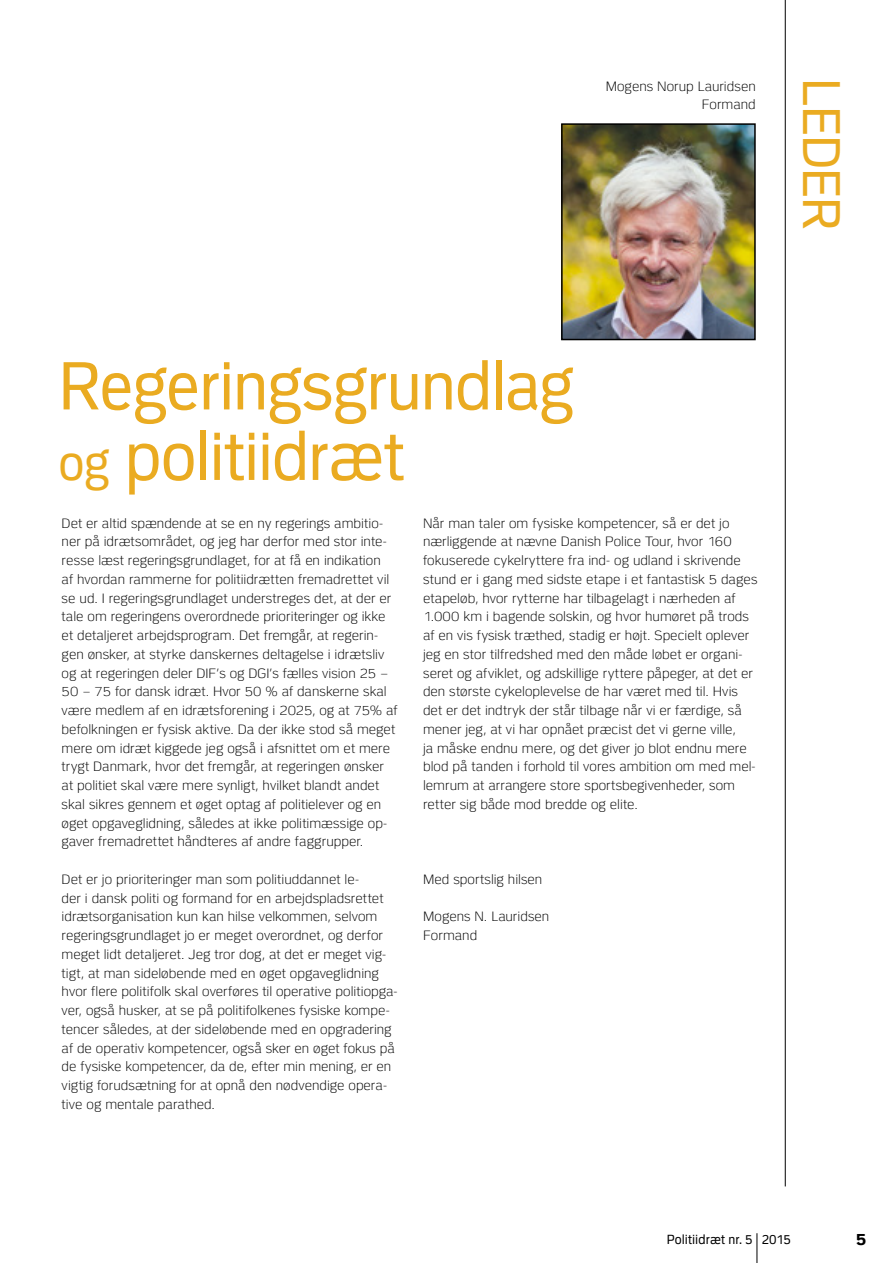
<style>
.page{position:relative;width:893px;height:1263px;background:#fff}
.page>*{position:absolute;margin:0;border:0;box-sizing:border-box;transform-origin:0 0}
.t1{font:67.65px/70.5px "Politi";letter-spacing:-.02em;color:#eaab21;scale:.91 1}
.t2{font:52.8px "Politi";letter-spacing:-.02em;color:#eaab21;scale:.91 1}
.t3{font:700 16.5px "Politi";color:#000}
.t4{font:300 13.5px/18.8px "Politi";color:#000}
.t5{font:13.2px "Politi";letter-spacing:.005em;color:#000;scale:.91 1}
.s1{font-size:49.5px}
</style>
<div class="page">
<hr style="left:757px;top:1233px;width:1px;height:30px;background:#000">
<hr style="left:785px;top:0;width:1px;height:1186px;background:#000">
<img style="left:564px;top:126px;width:189px;height:211px">
<div style="left:561px;top:123px;width:195px;height:217px;border:2px solid #000"></div>
<p class="t4" style="left:606px;top:77px;width:152px">Mogens Norup Lauridsen</p>
<h2 class="t2" style="left:850px;top:78px;width:169px;rotate:90deg">LEDER</h2>
<p class="t4" style="left:702px;top:96px;width:56px">Formand</p>
<h1 class="t1" style="left:58px;top:351px;width:567px">Regeringsgrundlag <span class="s1">og</span> politiidræt</h1>
<p class="t4" style="left:62px;top:514px;width:337px">Det er altid spændende at se en ny regerings ambitio&shy;ner på idrætsområdet, og jeg har derfor med stor inte&shy;resse læst regeringsgrundlaget, for at få en indikation<br>af hvordan rammerne for politiidrætten fremadrettet vil se ud. I regeringsgrundlaget understreges det, at der er tale om regeringens overordnede prioriteringer og ikke et detaljeret arbejdsprogram. Det fremgår, at regerin&shy;gen ønsker, at styrke danskernes deltagelse i idrætsliv og at regeringen deler DIF’s og DGI’s fælles vision 25 – 50 – 75 for dansk idræt. Hvor 50 % af danskerne skal være medlem af en idrætsforening i 2025, og at 75% af befolkningen er fysisk aktive. Da der ikke stod så meget mere om idræt kiggede jeg også i afsnittet om et mere trygt Danmark, hvor det fremgår, at regeringen ønsker at politiet skal være mere synligt, hvilket blandt andet skal sikres gennem et øget optag af politielever og en øget opgaveglidning, således at ikke politimæssige op&shy;gaver fremadrettet håndteres af andre faggrupper.</p>
<p class="t4" style="left:62px;top:870px;width:337px">Det er jo prioriteringer man som politiuddannet le-<br>der i dansk politi og formand for en arbejdspladsrettet idrætsorganisation kun kan hilse velkommen, selvom regeringsgrundlaget jo er meget overordnet, og derfor meget lidt detaljeret. Jeg tror dog, at det er meget vig&shy;tigt, at man sideløbende med en øget opgaveglidning hvor flere politifolk skal overføres til operative politiopga&shy;ver, også husker, at se på politifolkenes fysiske kompe&shy;tencer således, at der sideløbende med en opgradering af de operativ kompetencer, også sker en øget fokus på de fysiske kompetencer, da de, efter min mening, er en vigtig forudsætning for at opnå den nødvendige opera&shy;tive og mentale parathed.</p>
<p class="t4" style="left:423px;top:514px;width:336px">Når man taler om fysiske kompetencer, så er det jo nærliggende at nævne Danish Police Tour, hvor 160 fokuserede cykelryttere fra ind- og udland i skrivende stund er i gang med sidste etape i et fantastisk 5 dages etapeløb, hvor rytterne har tilbagelagt i nærheden af 1.000 km i bagende solskin, og hvor humøret på trods af en vis fysisk træthed, stadig er højt. Specielt oplever jeg en stor tilfredshed med den måde løbet er organi&shy;seret og afviklet, og adskillige ryttere påpeger, at det er den største cykeloplevelse de har været med til. Hvis det er det indtryk der står tilbage når vi er færdige, så mener jeg, at vi har opnået præcist det vi gerne ville,<br>ja måske endnu mere, og det giver jo blot endnu mere blod på tanden i forhold til vores ambition om med mel&shy;lemrum at arrangere store sportsbegivenheder, som retter sig både mod bredde og elite.</p>
<p class="t4" style="left:423px;top:870px;width:121px">Med sportslig hilsen</p>
<p class="t4" style="left:423px;top:907px;width:128px">Mogens N. Lauridsen<br>Formand</p>
<p class="t5" style="left:667px;top:1232px;width:138px">Politiidræt nr. 5 2015</p>
<p class="t3" style="left:856px;top:1230px;width:12px">5</p>
</div>
